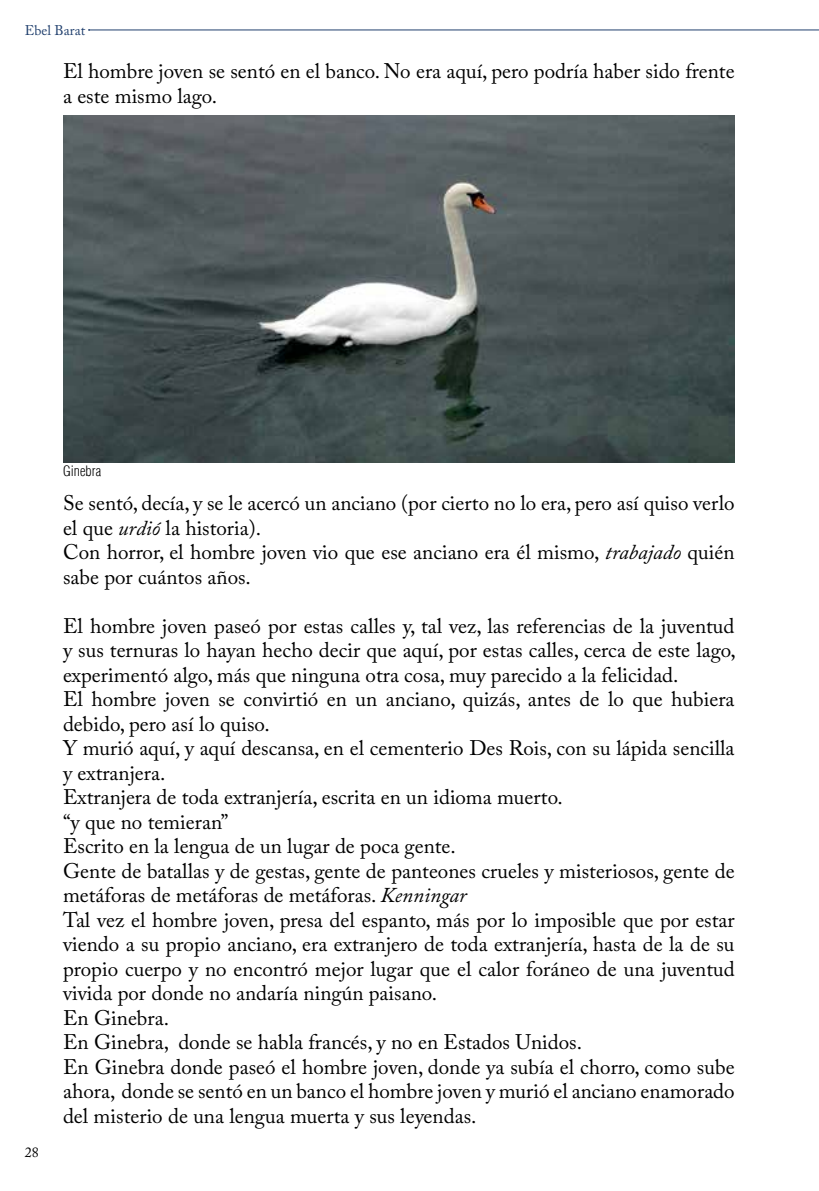
<style>
.page{position:relative;width:819px;height:1191px;background:#fff}
.page>*{position:absolute;margin:0;border:0;box-sizing:border-box;transform-origin:0 0}
.t1{font:21px/24.5px "Adobe Caslon Pro";color:#000}
.t2{font:14px "Adobe Caslon Pro";color:#21406e}
.t3{font:300 condensed 14px "Helvetica";color:#000}
.t4{font:14px "Adobe Caslon Pro";color:#000}
.s1{font-style:italic}
</style>
<div class="page">
<hr style="left:89px;top:30px;width:730px;height:1px;background:#21406e">
<img style="left:63px;top:115px;width:671px;height:348px">
<p class="t2" style="left:25px;top:22px;width:62px">Ebel Barat</p>
<p class="t1" style="left:63px;top:59px;width:673px">El hombre joven se sentó en el banco. No era aquí, pero podría haber sido frente a este mismo lago.</p>
<p class="t3" style="left:63px;top:462px;width:40px">Ginebra</p>
<p class="t4" style="left:25px;top:1144px;width:15px">28</p>
<p class="t1" style="left:63px;top:490px;width:673px">Se sentó, decía, y se le acercó un anciano (por cierto no lo era, pero así quiso verlo el que <span class="s1">urdió</span> la historia).<br>Con horror, el hombre joven vio que ese anciano era él mismo, <span class="s1">trabajado</span> quién sabe por cuántos años.</p>
<p class="t1" style="left:63px;top:613px;width:674px">El hombre joven paseó por estas calles y, tal vez, las referencias de la juventud y sus ternuras lo hayan hecho decir que aquí, por estas calles, cerca de este lago, experimentó algo, más que ninguna otra cosa, muy parecido a la felicidad.<br>El hombre joven se convirtió en un anciano, quizás, antes de lo que hubiera debido, pero así lo quiso.<br>Y murió aquí, y aquí descansa, en el cementerio Des Rois, con su lápida sencilla y extranjera.<br>Extranjera de toda extranjería, escrita en un idioma muerto.<br>“y que no temieran”<br>Escrito en la lengua de un lugar de poca gente.<br>Gente de batallas y de gestas, gente de panteones crueles y misteriosos, gente de metáforas de metáforas de metáforas. <span class="s1">Kenningar<br></span>Tal vez el hombre joven, presa del espanto, más por lo imposible que por estar viendo a su propio anciano, era extranjero de toda extranjería, hasta de la de su propio cuerpo y no encontró mejor lugar que el calor foráneo de una juventud vivida por donde no andaría ningún paisano.<br>En Ginebra.<br>En Ginebra, donde se habla francés, y no en Estados Unidos.<br>En Ginebra donde paseó el hombre joven, donde ya subía el chorro, como sube ahora, donde se sentó en un banco el hombre joven y murió el anciano enamorado del misterio de una lengua muerta y sus leyendas.</p>
</div>
